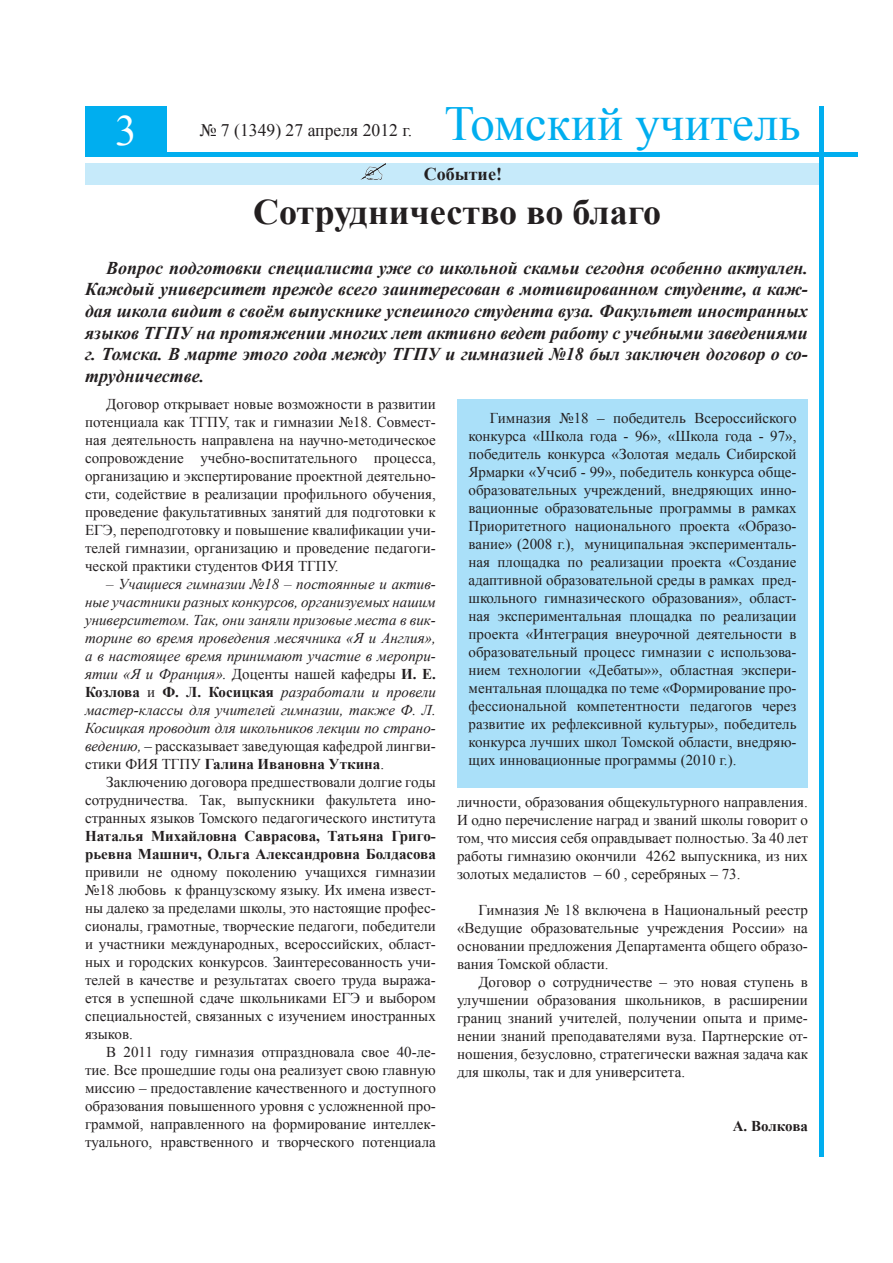
<style>
.page{position:relative;width:893px;height:1263px;background:#fff}
.page>*{position:absolute;margin:0;border:0;box-sizing:border-box;transform-origin:0 0}
.t1{font:49.05px "Times New Roman";color:#00aeef}
.t2{font:43.2px "Times New Roman";color:#fff}
.t3{font:700 36px "Times New Roman";color:#231f20}
.t4{font:italic 700 18px/21.6px "Times New Roman";color:#231f20;text-align:justify}
.t5{font:700 18px "Times New Roman";color:#231f20}
.t6{font:17.7px "Times New Roman";color:#231f20}
.t7{font:15px/18px "Times New Roman";color:#231f20;text-align:justify}
.t8{font:italic 15px/18px "Times New Roman";color:#231f20;text-align:justify}
.t9{font:700 15px/18px "Times New Roman";color:#231f20}
.s1{font-style:normal}
.s2{font-weight:700;font-style:normal}
</style>
<div class="page">
<div style="left:85px;top:163px;width:738px;height:21px;background:#c6eafa"></div>
<hr style="left:85px;top:152px;width:773px;height:4px;background:#00aeef">
<div style="left:85px;top:106px;width:82px;height:50px;background:#00aeef"></div>
<hr style="left:819px;top:106px;width:4px;height:1051px;background:#00aeef">
<img style="left:360px;top:163px;width:26px;height:17px">
<div style="left:457px;top:399px;width:351px;height:388px;background:#aae0f9"></div>
<h1 class="t1" style="left:444px;top:91px;width:358px">Томский учитель</h1>
<p class="t5" style="left:424px;top:161px;width:80px">Событие!</p>
<h3 class="t3" style="left:253px;top:187px;width:410px">Сотрудничество во благо</h3>
<h2 class="t2" style="left:115px;top:101px;width:23px">3</h2>
<p class="t6" style="left:200px;top:118px;width:214px">№ 7 (1349) 27 апреля 2012 г.</p>
<p class="t4" style="left:85px;top:257px;width:724px;text-indent:21px">Вопрос подготовки специалиста уже со школьной скамьи сегодня особенно актуален.<br>Каждый университет прежде всего заинтересован в мотивированном студенте, а каж&shy;дая школа видит в своём выпускнике успешного студента вуза. Факультет иностранных языков ТГПУ на протяжении многих лет активно ведет работу с учебными заведениями г. Томска. В марте этого года между ТГПУ и гимназией №18 был заключен договор о со&shy;трудничестве.</p>
<p class="t7" style="left:468px;top:408px;width:330px;text-indent:21px">Гимназия №18 – победитель Всероссийского конкурса «Школа года - 96», «Школа года - 97», победитель конкурса «Золотая медаль Сибирской Ярмарки «Учсиб - 99», победитель конкурса обще&shy;образовательных учреждений, внедряющих инно&shy;вационные образовательные программы в рамках Приоритетного национального проекта «Образо&shy;вание» (2008 г.), муниципальная эксперименталь&shy;ная площадка по реализации проекта «Создание адаптивной образовательной среды в рамках пред&shy;школьного гимназического образования», област&shy;ная экспериментальная площадка по реализации проекта «Интеграция внеурочной деятельности в образовательный процесс гимназии с использова&shy;нием технологии «Дебаты»», областная экспери&shy;ментальная площадка по теме «Формирование про&shy;фессиональной компетентности педагогов через развитие их рефлексивной культуры», победитель конкурса лучших школ Томской области, внедряю&shy;щих инновационные программы (2010 г.).</p>
<p class="t7" style="left:85px;top:395px;width:352px;text-indent:21px">Договор открывает новые возможности в развитии потенциала как ТГПУ, так и гимназии №18. Совмест&shy;ная деятельность направлена на научно-методическое сопровождение учебно-воспитательного процесса, организацию и экспертирование проектной деятельно&shy;сти, содействие в реализации профильного обучения, проведение факультативных занятий для подготовки к ЕГЭ, переподготовку и повышение квалификации учи&shy;телей гимназии, организацию и проведение педагоги&shy;ческой практики студентов ФИЯ ТГПУ.</p>
<p class="t8" style="left:85px;top:575px;width:352px;text-indent:21px">– Учащиеся гимназии №18 – постоянные и актив&shy;ные участники разных конкурсов, организуемых нашим университетом. Так, они заняли призовые места в вик&shy;торине во время проведения месячника «Я и Англия», а в настоящее время принимают участие в меропри&shy;ятии «Я и Франция». <span class="s1">Доценты нашей кафедры</span> <span class="s2">И. Е.<br>Козлова</span> <span class="s1">и</span> <span class="s2">Ф. Л. Косицкая</span> разработали и провели мастер-классы для учителей гимназии, также Ф. Л.<br>Косицкая проводит для школьников лекции по страно&shy;ведению, <span class="s1">– рассказывает заведующая кафедрой лингви&shy;стики ФИЯ ТГПУ</span> <span class="s2">Галина Ивановна Уткина</span><span class="s1">.</span></p>
<p class="t7" style="left:85px;top:773px;width:352px;text-indent:21px">Заключению договора предшествовали долгие годы сотрудничества. Так, выпускники факультета ино&shy;странных языков Томского педагогического института</p>
<p class="t9" style="left:85px;top:827px;width:352px">Наталья Михайловна Саврасова, Татьяна Григо&shy;рьевна Машнич, Ольга Александровна Болдасова</p>
<p class="t7" style="left:85px;top:863px;width:352px">привили не одному поколению учащихся гимназии №18 любовь к французскому языку. Их имена извест&shy;ны далеко за пределами школы, это настоящие профес&shy;сионалы, грамотные, творческие педагоги, победители и участники международных, всероссийских, област&shy;ных и городских конкурсов. Заинтересованность учи&shy;телей в качестве и результатах своего труда выража&shy;ется в успешной сдаче школьниками ЕГЭ и выбором специальностей, связанных с изучением иностранных языков.</p>
<p class="t7" style="left:85px;top:1043px;width:352px;text-indent:21px">В 2011 году гимназия отпраздновала свое 40-ле&shy;тие. Все прошедшие годы она реализует свою главную миссию – предоставление качественного и доступного образования повышенного уровня с усложненной про&shy;граммой, направленного на формирование интеллек&shy;туального, нравственного и творческого потенциала</p>
<p class="t7" style="left:457px;top:792px;width:352px">личности, образования общекультурного направления.<br>И одно перечисление наград и званий школы говорит о том, что миссия себя оправдывает полностью. За 40 лет работы гимназию окончили 4262 выпускника, из них золотых медалистов – 60 , серебряных – 73.</p>
<p class="t7" style="left:457px;top:900px;width:352px;text-indent:21px">Гимназия № 18 включена в Национальный реестр «Ведущие образовательные учреждения России» на основании предложения Департамента общего образо&shy;вания Томской области.</p>
<p class="t7" style="left:457px;top:972px;width:352px;text-indent:21px">Договор о сотрудничестве – это новая ступень в улучшении образования школьников, в расширении границ знаний учителей, получении опыта и приме&shy;нении знаний преподавателями вуза. Партнерские от&shy;ношения, безусловно, стратегически важная задача как для школы, так и для университета.</p>
<p class="t9" style="left:733px;top:1116px;width:77px">А. Волкова</p>
</div>
